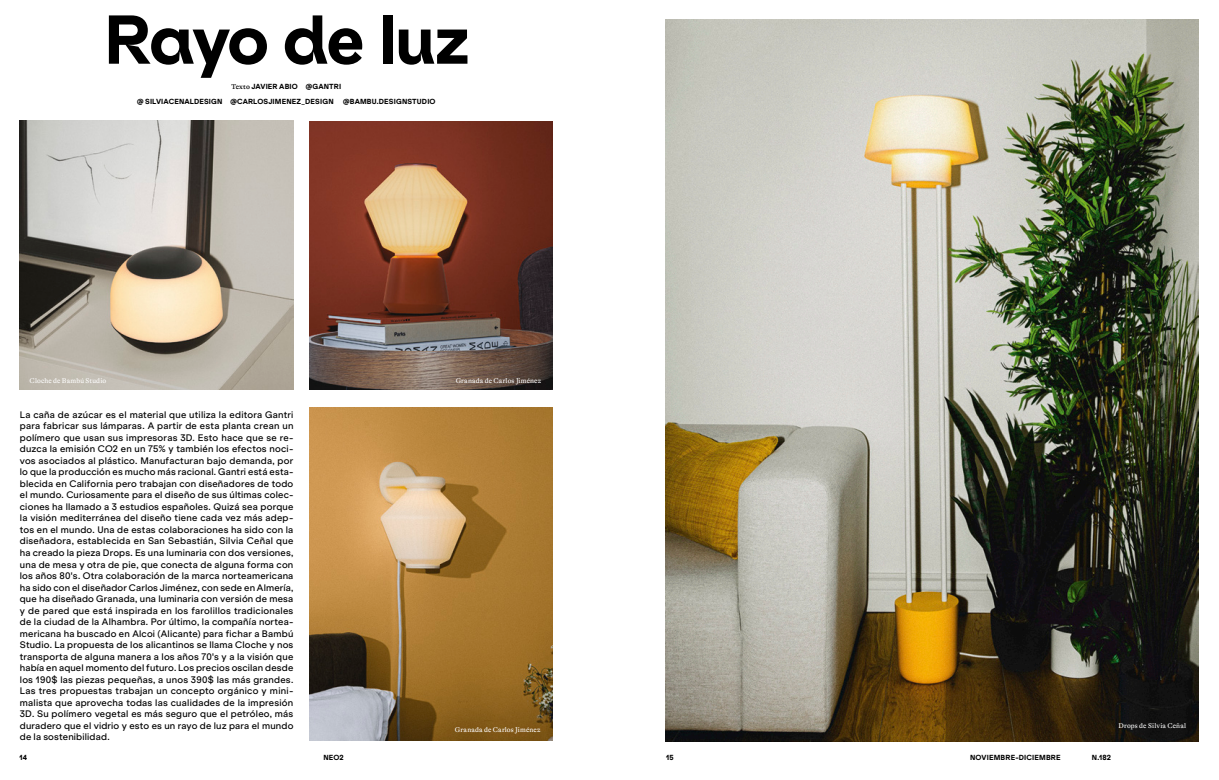
<style>
.page{position:relative;width:1219px;height:780px;background:#fff}
.page>*{position:absolute;margin:0;border:0;box-sizing:border-box;transform-origin:0 0}
.t1{font:800 65.6px "Klarheit Kurrent";letter-spacing:-.04em;color:#000}
.t2{font:500 9px/11.5px "Klarheit Grotesk";letter-spacing:.02em;color:#000;text-align:justify}
.t3{font:800 7px/15px "Klarheit Grotesk";letter-spacing:.02em;color:#000}
.t4{font:7px "GT Alpina";letter-spacing:.015em;color:#fff}
.s1{font-family:"GT Alpina";font-weight:500}
</style>
<div class="page">
<img style="left:666px;top:20px;width:532px;height:721px">
<img style="left:20px;top:121px;width:273px;height:269px">
<img style="left:310px;top:121px;width:243px;height:269px">
<img style="left:310px;top:407px;width:243px;height:333px">
<h1 class="t1" style="left:104px;top:-15px;width:368px">Rayo de luz</h1>
<p class="t3" style="left:137px;top:78px;width:206px;text-indent:94px"><span class="s1">Texto</span> JAVIER ABIO @GANTRI @ SILVIACENALDESIGN @CARLOSJIMENEZ_DESIGN</p>
<p class="t3" style="left:343px;top:93px;width:94px">@BAMBU.DESIGNSTUDIO</p>
<p class="t4" style="left:30px;top:377px;width:78px">Cloche de Bambú Studio</p>
<p class="t4" style="left:456px;top:376px;width:87px">Granada de Carlos Jiménez</p>
<p class="t2" style="left:20px;top:408px;width:275px">La caña de azúcar es el material que utiliza la editora Gantri para fabricar sus lámparas. A partir de esta planta crean un polímero que usan sus impresoras 3D. Esto hace que se re&shy;duzca la emisión CO2 en un 75% y también los efectos noci&shy;vos asociados al plástico. Manufacturan bajo demanda, por lo que la producción es mucho más racional. Gantri está esta&shy;blecida en California pero trabajan con diseñadores de todo el mundo. Curiosamente para el diseño de sus últimas colec&shy;ciones ha llamado a 3 estudios españoles. Quizá sea porque la visión mediterránea del diseño tiene cada vez más adep&shy;tos en el mundo. Una de estas colaboraciones ha sido con la diseñadora, establecida en San Sebastián, Silvia Ceñal que ha creado la pieza Drops. Es una luminaria con dos versiones, una de mesa y otra de pie, que conecta de alguna forma con los años 80's. Otra colaboración de la marca norteamericana ha sido con el diseñador Carlos Jiménez, con sede en Almería, que ha diseñado Granada, una luminaria con versión de mesa y de pared que está inspirada en los farolillos tradicionales de la ciudad de la Alhambra. Por último, la compañía nortea&shy;mericana ha buscado en Alcoi (Alicante) para fichar a Bambú Studio. La propuesta de los alicantinos se llama Cloche y nos transporta de alguna manera a los años 70's y a la visión que había en aquel momento del futuro. Los precios oscilan desde los 190$ las piezas pequeñas, a unos 390$ las más grandes.<br>Las tres propuestas trabajan un concepto orgánico y mini&shy;malista que aprovecha todas las cualidades de la impresión 3D. Su polímero vegetal es más seguro que el petróleo, más duradero que el vidrio y esto es un rayo de luz para el mundo de la sostenibilidad.</p>
<p class="t4" style="left:455px;top:725px;width:87px">Granada de Carlos Jiménez</p>
<p class="t3" style="left:19px;top:749px;width:9px">14</p>
<p class="t3" style="left:323px;top:749px;width:22px">NEO2</p>
<p class="t3" style="left:666px;top:749px;width:9px">15</p>
<p class="t3" style="left:970px;top:749px;width:92px">NOVIEMBRE-DICIEMBRE</p>
<p class="t3" style="left:1092px;top:749px;width:21px">N.182</p>
<p class="t4" style="left:1118px;top:721px;width:69px">Drops de Silvia Ceñal</p>
</div>
